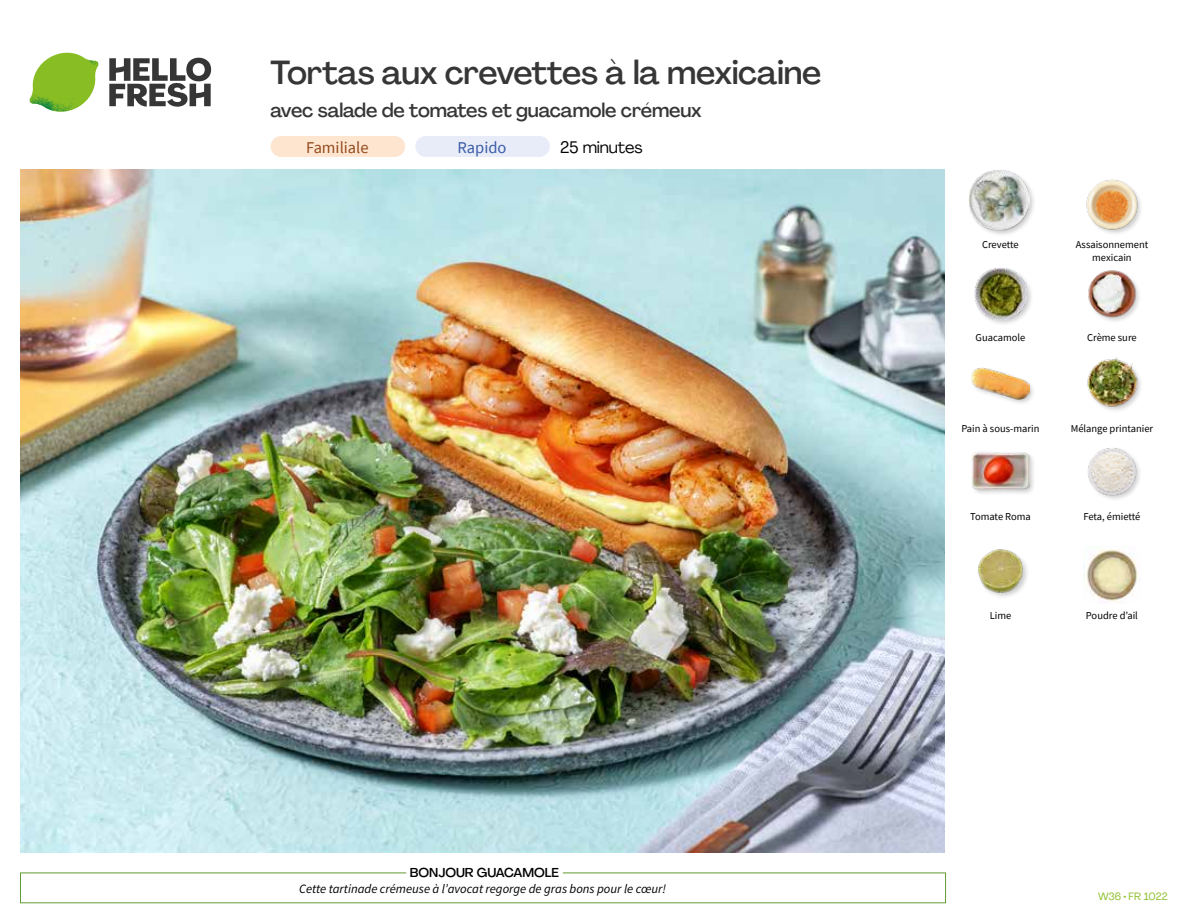
<style>
.page{position:relative;width:1188px;height:918px;background:#fff}
.page>*{position:absolute;margin:0;border:0;box-sizing:border-box;transform-origin:0 0}
.t1{font:500 33px "Agrandir";letter-spacing:-.015em;color:#373636}
.t2{font:500 19.5px "Agrandir";letter-spacing:-.01em;color:#373636}
.t3{font:16.5px "Source Sans Pro";color:#944a1e}
.t4{font:16.5px "Agrandir";letter-spacing:-.01em;color:#000}
.t5{font:16.5px "Source Sans Pro";color:#3a5ba7}
.t6{font:italic 12.75px "Source Sans Pro";color:#000}
.t7{font:500 12.75px "Agrandir";color:#000}
.t8{font:10.5px/13.5px "Source Sans Pro";color:#000;text-align:center}
.t9{font:10.5px "Agrandir";color:#89bd24}
</style>
<div class="page">
<svg style="left:109px;top:57px;width:102px;height:50px"></svg>
<svg style="left:34px;top:53px;width:62px;height:40px"></svg>
<img style="left:67px;top:53px;width:32px;height:26px">
<img style="left:33px;top:75px;width:59px;height:11px">
<img style="left:29px;top:79px;width:61px;height:33px">
<img style="left:65px;top:86px;width:27px;height:25px">
<img style="left:21px;top:170px;width:924px;height:682px">
<div style="left:415px;top:136px;width:135px;height:21px;background:#e7ecf8;border-radius:10px"></div>
<div style="left:271px;top:136px;width:134px;height:21px;background:#fde5cf;border-radius:10px"></div>
<img style="left:1085px;top:546px;width:53px;height:58px">
<div style="left:977px;top:549px;width:52px;height:50px;background:#000;opacity:.2"></div>
<img style="left:977px;top:549px;width:49px;height:47px">
<img style="left:1087px;top:448px;width:53px;height:51px">
<div style="left:971px;top:451px;width:65px;height:45px;background:#000;opacity:.2"></div>
<img style="left:972px;top:451px;width:57px;height:45px">
<img style="left:1087px;top:357px;width:54px;height:54px">
<div style="left:971px;top:367px;width:65px;height:39px;background:#000;opacity:.2"></div>
<img style="left:972px;top:367px;width:57px;height:39px">
<img style="left:1088px;top:270px;width:51px;height:51px">
<div style="left:974px;top:267px;width:60px;height:59px;background:#000;opacity:.2"></div>
<img style="left:975px;top:268px;width:51px;height:51px">
<img style="left:1086px;top:179px;width:55px;height:54px">
<div style="left:968px;top:168px;width:69px;height:69px;background:#000;opacity:.2"></div>
<img style="left:969px;top:169px;width:61px;height:61px">
<h1 class="t1" style="left:271px;top:52px;width:552px">Tortas aux crevettes à la mexicaine</h1>
<h2 class="t2" style="left:271px;top:98px;width:433px">avec salade de tomates et guacamole crémeux</h2>
<h3 class="t3" style="left:306px;top:137px;width:64px">Familiale</h3>
<h3 class="t4" style="left:560px;top:137px;width:84px">25 minutes</h3>
<h3 class="t5" style="left:458px;top:137px;width:50px">Rapido</h3>
<p class="t7" style="left:410px;top:864px;width:151px">BONJOUR GUACAMOLE</p>
<p class="t6" style="left:299px;top:881px;width:369px">Cette tartinade crémeuse à l’avocat regorge de gras bons pour le cœur!</p>
<p class="t8" style="left:982px;top:238px;width:38px">Crevette</p>
<p class="t8" style="left:976px;top:330px;width:51px">Guacamole</p>
<p class="t8" style="left:1076px;top:238px;width:74px">Assaisonnement mexicain</p>
<p class="t8" style="left:1087px;top:330px;width:51px">Crème sure</p>
<p class="t8" style="left:961px;top:422px;width:80px">Pain à sous-marin</p>
<p class="t8" style="left:970px;top:509px;width:62px">Tomate Roma</p>
<p class="t8" style="left:1071px;top:422px;width:84px">Mélange printanier</p>
<p class="t8" style="left:1083px;top:509px;width:58px">Feta, émietté</p>
<p class="t8" style="left:990px;top:609px;width:23px">Lime</p>
<p class="t8" style="left:1086px;top:609px;width:54px">Poudre d’ail</p>
<p class="t9" style="left:1098px;top:890px;width:71px">W36 • FR 1022</p>
</div>
